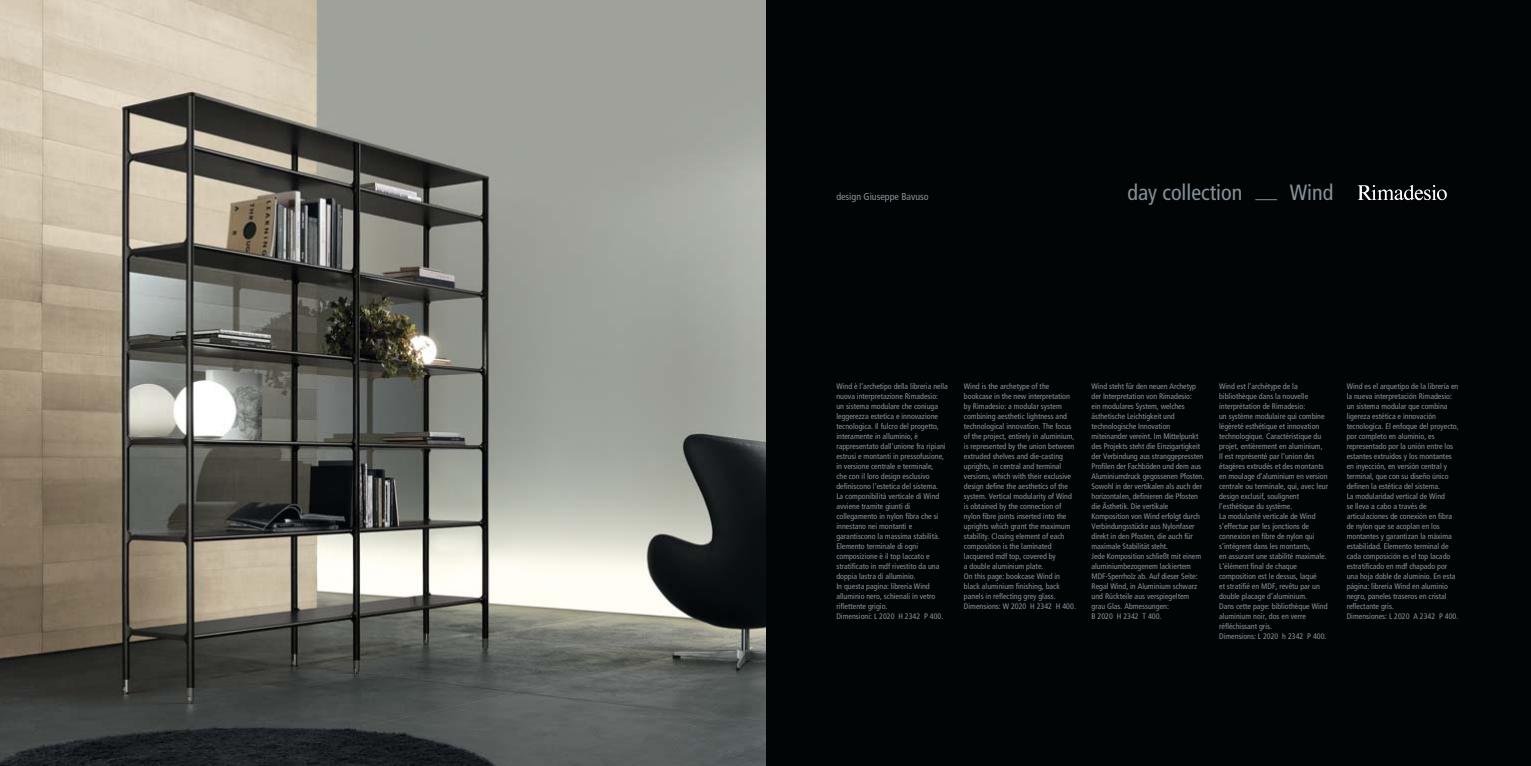
<style>
.page{position:relative;width:1531px;height:766px;background:#fff}
.page>*{position:absolute;margin:0;border:0;box-sizing:border-box;transform-origin:0 0}
.t1{font:condensed 22px "Frutiger";color:#859197}
.t2{font:condensed 10px "Frutiger";color:#859197}
.t3{font:condensed 8px/10px "Frutiger";color:#859197}
</style>
<div class="page">
<div style="left:765px;top:0;width:766px;height:765px;background:#020506"></div>
<svg style="left:1357px;top:185px;width:90px;height:15px"></svg>
<svg style="left:1255px;top:199px;width:22px;height:1px"></svg>
<img style="left:0;top:0;width:765px;height:765px">
<p class="t2" style="left:836px;top:192px;width:94px">design Giuseppe Bavuso</p>
<h1 class="t1" style="left:1127px;top:183px;width:116px">day collection</h1>
<h1 class="t1" style="left:1290px;top:183px;width:45px">Wind</h1>
<p class="t3" style="left:836px;top:382px;width:113px">Wind è l’archetipo della libreria nella nuova interpretazione Rimadesio:<br>un sistema modulare che coniuga leggerezza estetica e innovazione tecnologica. Il fulcro del progetto, interamente in alluminio, è rappresentato dall’unione fra ripiani estrusi e montanti in pressofusione, in versione centrale e terminale,<br>che con il loro design esclusivo definiscono l’estetica del sistema.<br>La componibilità verticale di Wind avviene tramite giunti di collegamento in nylon fibra che si innestano nei montanti e garantiscono la massima stabilità.<br>Elemento terminale di ogni composizione è il top laccato e stratificato in mdf rivestito da una doppia lastra di alluminio.<br>In questa pagina: libreria Wind alluminio nero, schienali in vetro riflettente grigio.<br>Dimensioni: L 2020 H 2342 P 400.</p>
<p class="t3" style="left:964px;top:382px;width:113px">Wind is the archetype of the bookcase in the new interpretation by Rimadesio: a modular system combining aesthetic lightness and technological innovation. The focus of the project, entirely in aluminium, is represented by the union between extruded shelves and die-casting uprights, in central and terminal versions, which with their exclusive design define the aesthetics of the system. Vertical modularity of Wind is obtained by the connection of nylon fibre joints inserted into the uprights which grant the maximum stability. Closing element of each composition is the laminated lacquered mdf top, covered by<br>a double aluminium plate.<br>On this page: bookcase Wind in black aluminium finishing, back panels in reflecting grey glass.<br>Dimensions: W 2020 H 2342 H 400.</p>
<p class="t3" style="left:1091px;top:382px;width:114px">Wind steht für den neuen Archetyp der Interpretation von Rimadesio:<br>ein modulares System, welches ästhetische Leichtigkeit und technologische Innovation miteinander vereint. Im Mittelpunkt des Projekts steht die Einzigartigkeit der Verbindung aus stranggepressten Profilen der Fachböden und dem aus Aluminiumdruck gegossenen Pfosten.<br>Sowohl in der vertikalen als auch der horizontalen, definieren die Pfosten die Ästhetik. Die vertikale Komposition von Wind erfolgt durch Verbindungsstücke aus Nylonfaser direkt in den Pfosten, die auch für maximale Stabilität steht.<br>Jede Komposition schließt mit einem aluminiumbezogenem lackiertem MDF-Sperrholz ab. Auf dieser Seite:<br>Regal Wind, in Aluminium schwarz und Rückteile aus verspiegeltem grau Glas. Abmessungen:<br>B 2020 H 2342 T 400.</p>
<p class="t3" style="left:1219px;top:382px;width:110px">Wind est l’archétype de la bibliothèque dans la nouvelle interprétation de Rimadesio:<br>un système modulaire qui combine légèreté esthétique et innovation technologique. Caractéristique du projet, entièrement en aluminium,<br>Il est représenté par l’union des étagères extrudés et des montants en moulage d’aluminium en version centrale ou terminale, qui, avec leur design exclusif, soulignent l’esthétique du système.<br>La modularité verticale de Wind s’effectue par les jonctions de connexion en fibre de nylon qui s’intégrent dans les montants,<br>en assurant une stabilité maximale.<br>L’élément final de chaque composition est le dessus, laqué<br>et stratifié en MDF, revêtu par un double placage d’aluminium.<br>Dans cette page: bibliothèque Wind aluminium noir, dos en verre réfléchissant gris.<br>Dimensions: L 2020 h 2342 P 400.</p>
<p class="t3" style="left:1346px;top:382px;width:113px">Wind es el arquetipo de la librería en la nueva interpretación Rimadesio: un sistema modular que combina ligereza estética e innovación tecnologíca. El enfoque del proyecto, por completo en aluminio, es representado por la unión entre los estantes extruidos y los montantes en inyección, en versión central y terminal, que con su diseño único definen la estética del sistema.<br>La modularidad vertical de Wind<br>se lleva a cabo a través de articulaciones de conexión en fibra de nylon que se acoplan en los montantes y garantizan la máxima estabilidad. Elemento terminal de cada composición es el top lacado estratificado en mdf chapado por una hoja doble de aluminio. En esta página: librería Wind en aluminio negro, paneles traseros en cristal reflectante gris.<br>Dimensiones: L 2020 A 2342 P 400.</p>
</div>
